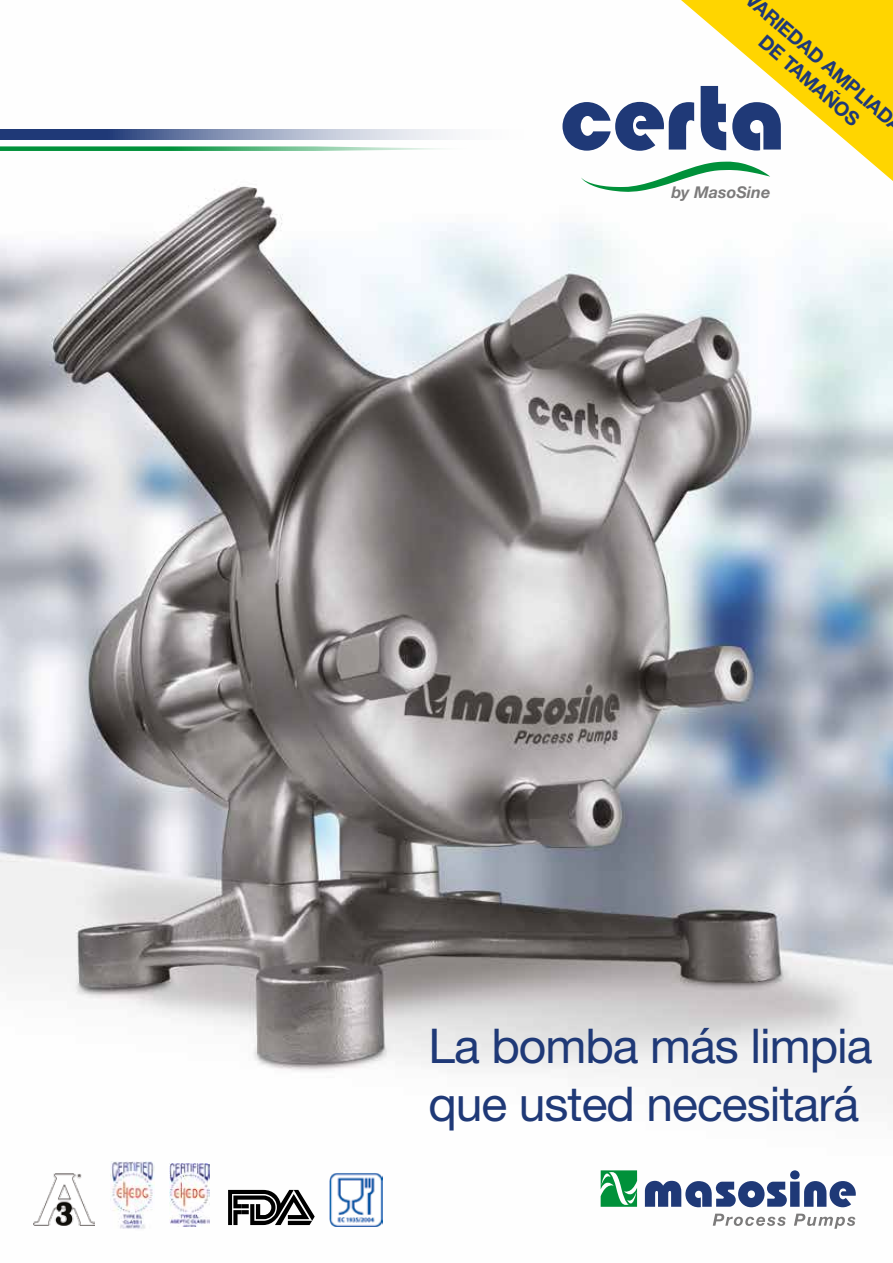
<style>
.page{position:relative;width:893px;height:1263px;background:#fff}
.page>*{position:absolute;margin:0;border:0;box-sizing:border-box;transform-origin:0 0}
.t1{font:48px/57.6px "Helvetica Neue LT Std";letter-spacing:-.02em;color:#1f3977}
.t2{font:700 19.5px/23.4px "Helvetica Neue LT Std";color:#1f3977}
.t3{font:italic 700 16.2px "Helvetica Neue LT Std";color:#7c7b7b}
</style>
<div class="page">
<img style="left:0;top:139px;width:893px;height:1088px">
<svg style="left:0;top:129px;width:456px;height:10px;background:#8290b2"></svg>
<svg style="left:0;top:146px;width:476px;height:5px"></svg>
<svg style="left:713px;top:1213px;width:73px;height:13px"></svg>
<svg style="left:794px;top:1213px;width:61px;height:16px"></svg>
<svg style="left:645px;top:1170px;width:211px;height:37px"></svg>
<svg style="left:601px;top:1165px;width:36px;height:47px"></svg>
<img style="left:111px;top:1161px;width:44px;height:68px">
<img style="left:329px;top:1173px;width:53px;height:53px">
<img style="left:34px;top:1173px;width:60px;height:52px">
<svg style="left:228px;top:1190px;width:87px;height:35px"></svg>
<svg style="left:562px;top:0;width:331px;height:192px"></svg>
<img style="left:169px;top:1163px;width:40px;height:64px">
<p class="t2" style="left:785px;top:12px;width:152px;text-indent:-38px;rotate:41deg">VARIEDAD AMPLIAD<br>DE TAMAÑOS</p>
<p class="t3" style="left:671px;top:183px;width:100px">by MasoSine</p>
<p class="t1" style="left:428px;top:1017px;width:446px">La bomba más limpia que usted necesitará</p>
</div>
